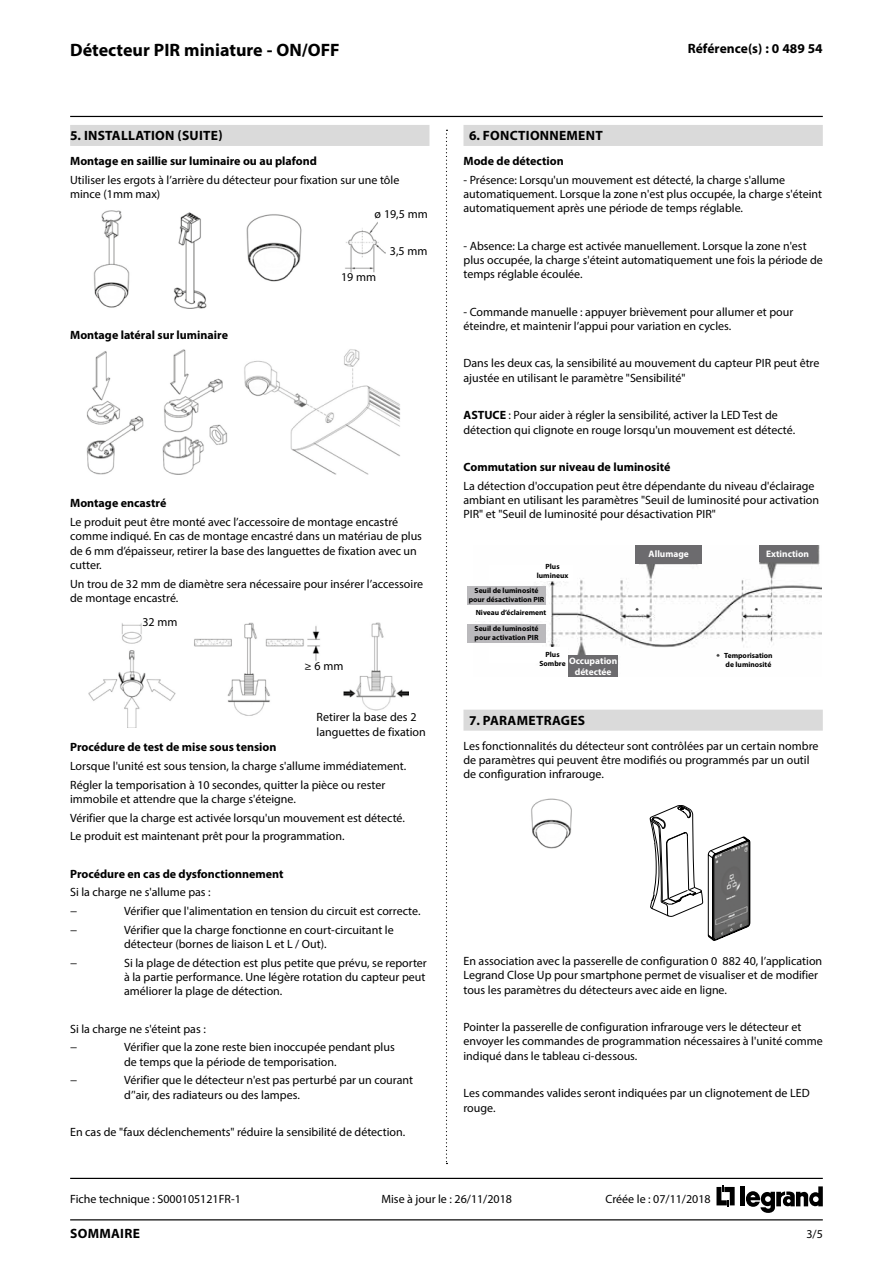
<style>
.page{position:relative;width:893px;height:1263px;background:#fff}
.page>*{position:absolute;margin:0;border:0;box-sizing:border-box;transform-origin:0 0}
.t1{font:700 18px "Myriad Pro";color:#000}
.t2{font:700 13.5px "Myriad Pro";letter-spacing:.02em;color:#000}
.t3{font:700 13.5px "Myriad Pro";color:#000}
.t4{font:12px/14.4px "Myriad Pro";color:#000}
.t5{font:700 12px "Myriad Pro";color:#000}
.t6{font:700 9.45px/11.2px "Myriad Pro";color:#fff;text-align:center}
.t7{font:700 7.5px/9px "Myriad Pro";color:#000;text-align:center}
.s1{font-weight:700}
</style>
<div class="page">
<hr style="left:70px;top:1219px;width:753px;height:1px;background:#000">
<svg style="left:446px;top:130px;width:1px;height:1034px"></svg>
<hr style="left:70px;top:1178px;width:753px;height:1px;background:#000">
<hr style="left:70px;top:116px;width:753px;height:1px;background:#000">
<svg style="left:716px;top:1185px;width:19px;height:22px"></svg>
<hr style="left:741px;top:1186px;width:4px;height:20px;background:#000">
<svg style="left:746px;top:1186px;width:77px;height:27px"></svg>
<div style="left:70px;top:125px;width:359px;height:21px;background:#dadada"></div>
<img style="left:93px;top:210px;width:293px;height:99px">
<div style="left:378px;top:215px;width:27px;height:14px;background:#fff"></div>
<img style="left:86px;top:349px;width:314px;height:126px">
<img style="left:89px;top:622px;width:319px;height:105px">
<div style="left:290px;top:662px;width:52px;height:16px;background:#fff"></div>
<div style="left:143px;top:619px;width:24px;height:9px;background:#fff"></div>
<div style="left:463px;top:125px;width:360px;height:21px;background:#dadada"></div>
<img style="left:543px;top:546px;width:278px;height:113px">
<div style="left:635px;top:546px;width:67px;height:18px;background:#6c6b6e"></div>
<div style="left:568px;top:656px;width:50px;height:21px;background:#6c6b6e"></div>
<div style="left:759px;top:546px;width:57px;height:16px;background:#6c6b6e"></div>
<div style="left:467px;top:605px;width:84px;height:15px;background:#fff"></div>
<svg style="left:624px;top:598px;width:26px;height:17px"></svg>
<svg style="left:744px;top:598px;width:26px;height:17px"></svg>
<div style="left:489px;top:565px;width:84px;height:15px;background:#fff"></div>
<div style="left:489px;top:647px;width:78px;height:15px;background:#fff"></div>
<div style="left:467px;top:586px;width:79px;height:19px;background:#bab9bc"></div>
<div style="left:467px;top:624px;width:79px;height:19px;background:#bab9bc"></div>
<div style="left:463px;top:710px;width:360px;height:21px;background:#dadada"></div>
<svg style="left:650px;top:805px;width:100px;height:136px"></svg>
<img style="left:715px;top:842px;width:33px;height:97px">
<img style="left:531px;top:798px;width:41px;height:51px">
<h1 class="t1" style="left:70px;top:38px;width:271px">Détecteur PIR miniature - ON/OFF</h1>
<p class="t2" style="left:70px;top:126px;width:154px">5. INSTALLATION (SUITE)</p>
<p class="t5" style="left:70px;top:153px;width:248px">Montage en saillie sur luminaire ou au plafond</p>
<p class="t4" style="left:70px;top:172px;width:331px">Utiliser les ergots à l’arrière du détecteur pour fixation sur une tôle mince (1mm max)</p>
<p class="t5" style="left:70px;top:327px;width:159px">Montage latéral sur luminaire</p>
<p class="t4" style="left:375px;top:207px;width:55px">ø 19,5 mm</p>
<p class="t4" style="left:390px;top:243px;width:39px">3,5 mm</p>
<p class="t4" style="left:341px;top:270px;width:37px">19 mm</p>
<p class="t5" style="left:70px;top:495px;width:98px">Montage encastré</p>
<p class="t4" style="left:70px;top:514px;width:353px">Le produit peut être monté avec l’accessoire de montage encastré comme indiqué. En cas de montage encastré dans un matériau de plus de 6 mm d’épaisseur, retirer la base des languettes de fixation avec un cutter.</p>
<p class="t4" style="left:70px;top:576px;width:354px">Un trou de 32 mm de diamètre sera nécessaire pour insérer l’accessoire de montage encastré.</p>
<p class="t4" style="left:142px;top:615px;width:37px">32 mm</p>
<p class="t4" style="left:304px;top:659px;width:40px">≥ 6 mm</p>
<p class="t4" style="left:317px;top:710px;width:111px">Retirer la base des 2 languettes de fixation</p>
<p class="t5" style="left:70px;top:739px;width:208px">Procédure de test de mise sous tension</p>
<p class="t4" style="left:70px;top:756px;width:338px;line-height:18.6px">Lorsque l'unité est sous tension, la charge s'allume immédiatement.<br>Régler la temporisation à 10 secondes, quitter la pièce ou rester</p>
<p class="t4" style="left:70px;top:789px;width:336px;line-height:18.6px">immobile et attendre que la charge s'éteigne.<br>Vérifier que la charge est activée lorsqu'un mouvement est détecté.<br>Le produit est maintenant prêt pour la programmation.</p>
<p class="t5" style="left:70px;top:866px;width:215px">Procédure en cas de dysfonctionnement</p>
<p class="t4" style="left:70px;top:883px;width:142px;line-height:18.6px">Si la charge ne s'allume pas : −</p>
<p class="t4" style="left:124px;top:903px;width:298px">Vérifier que l'alimentation en tension du circuit est correcte.</p>
<p class="t4" style="left:70px;top:922px;width:9px">−</p>
<p class="t4" style="left:124px;top:922px;width:271px">Vérifier que la charge fonctionne en court-circuitant le détecteur (bornes de liaison L et L / Out).</p>
<p class="t4" style="left:70px;top:955px;width:9px">−</p>
<p class="t4" style="left:124px;top:955px;width:304px;text-align:justify">Si la plage de détection est plus petite que prévu, se reporter à la partie performance. Une légère rotation du capteur peut améliorer la plage de détection.</p>
<p class="t4" style="left:70px;top:1019px;width:137px;line-height:18.6px">Si la charge ne s'éteint pas : −</p>
<p class="t4" style="left:124px;top:1040px;width:272px">Vérifier que la zone reste bien inoccupée pendant plus de temps que la période de temporisation.</p>
<p class="t4" style="left:70px;top:1073px;width:9px">−</p>
<p class="t4" style="left:124px;top:1073px;width:290px">Vérifier que le détecteur n'est pas perturbé par un courant d’'air, des radiateurs ou des lampes.</p>
<p class="t4" style="left:70px;top:1125px;width:337px">En cas de "faux déclenchements" réduire la sensibilité de détection.</p>
<p class="t3" style="left:688px;top:39px;width:137px">Référence(s) : 0 489 54</p>
<p class="t2" style="left:469px;top:126px;width:135px">6. FONCTIONNEMENT</p>
<p class="t5" style="left:463px;top:153px;width:102px">Mode de détection</p>
<p class="t4" style="left:463px;top:172px;width:360px">- Présence: Lorsqu'un mouvement est détecté, la charge s'allume automatiquement. Lorsque la zone n'est plus occupée, la charge s'éteint automatiquement après une période de temps réglable.</p>
<p class="t4" style="left:463px;top:238px;width:361px">- Absence: La charge est activée manuellement. Lorsque la zone n'est plus occupée, la charge s'éteint automatiquement une fois la période de temps réglable écoulée.</p>
<p class="t4" style="left:463px;top:304px;width:331px">- Commande manuelle : appuyer brièvement pour allumer et pour éteindre, et maintenir l’appui pour variation en cycles.</p>
<p class="t4" style="left:463px;top:356px;width:357px">Dans les deux cas, la sensibilité au mouvement du capteur PIR peut être ajustée en utilisant le paramètre "Sensibilité"</p>
<p class="t4" style="left:463px;top:408px;width:333px"><span class="s1">ASTUCE</span> : Pour aider à régler la sensibilité, activer la LED Test de détection qui clignote en rouge lorsqu'un mouvement est détecté.</p>
<p class="t5" style="left:463px;top:459px;width:208px">Commutation sur niveau de luminosité</p>
<p class="t4" style="left:463px;top:478px;width:357px">La détection d'occupation peut être dépendante du niveau d'éclairage ambiant en utilisant les paramètres "Seuil de luminosité pour activation<br>PIR" et "Seuil de luminosité pour désactivation PIR"</p>
<p class="t6" style="left:649px;top:548px;width:42px">Allumage</p>
<p class="t6" style="left:766px;top:548px;width:44px">Extinction</p>
<p class="t7" style="left:537px;top:562px;width:33px">Plus lumineux</p>
<p class="t7" style="left:469px;top:586px;width:77px">Seuil de luminosité pour désactivation PIR</p>
<p class="t7" style="left:475px;top:624px;width:65px;text-align:left">Seuil de luminosité pour activation PIR</p>
<p class="t7" style="left:476px;top:608px;width:72px">Niveau d’éclairement</p>
<p class="t7" style="left:539px;top:649px;width:28px">Plus<br>Sombre</p>
<p class="t6" style="left:569px;top:654px;width:50px">Occupation détectée</p>
<p class="t7" style="left:635px;top:605px;width:5px">*</p>
<p class="t7" style="left:755px;top:605px;width:5px">*</p>
<p class="t7" style="left:724px;top:651px;width:50px;text-align:left">Temporisation de luminosité</p>
<p class="t7" style="left:717px;top:652px;width:5px">*</p>
<p class="t2" style="left:469px;top:711px;width:118px">7. PARAMETRAGES</p>
<p class="t4" style="left:463px;top:738px;width:356px">Les fonctionnalités du détecteur sont contrôlées par un certain nombre de paramètres qui peuvent être modifiés ou programmés par un outil de configuration infrarouge.</p>
<p class="t4" style="left:463px;top:953px;width:360px">En association avec la passerelle de configuration 0 882 40, l’application<br>Legrand Close Up pour smartphone permet de visualiser et de modifier tous les paramètres du détecteurs avec aide en ligne.</p>
<p class="t4" style="left:463px;top:1019px;width:361px">Pointer la passerelle de configuration infrarouge vers le détecteur et envoyer les commandes de programmation nécessaires à l'unité comme indiqué dans le tableau ci-dessous.</p>
<p class="t4" style="left:463px;top:1086px;width:348px">Les commandes valides seront indiquées par un clignotement de LED rouge.</p>
<p class="t4" style="left:70px;top:1192px;width:172px">Fiche technique : S000105121FR-1</p>
<p class="t4" style="left:381px;top:1192px;width:132px">Mise à jour le : 26/11/2018</p>
<p class="t4" style="left:605px;top:1192px;width:107px">Créée le : 07/11/2018</p>
<p class="t2" style="left:70px;top:1224px;width:71px">SOMMAIRE</p>
<p class="t4" style="left:806px;top:1226px;width:18px">3/5</p>
</div>
